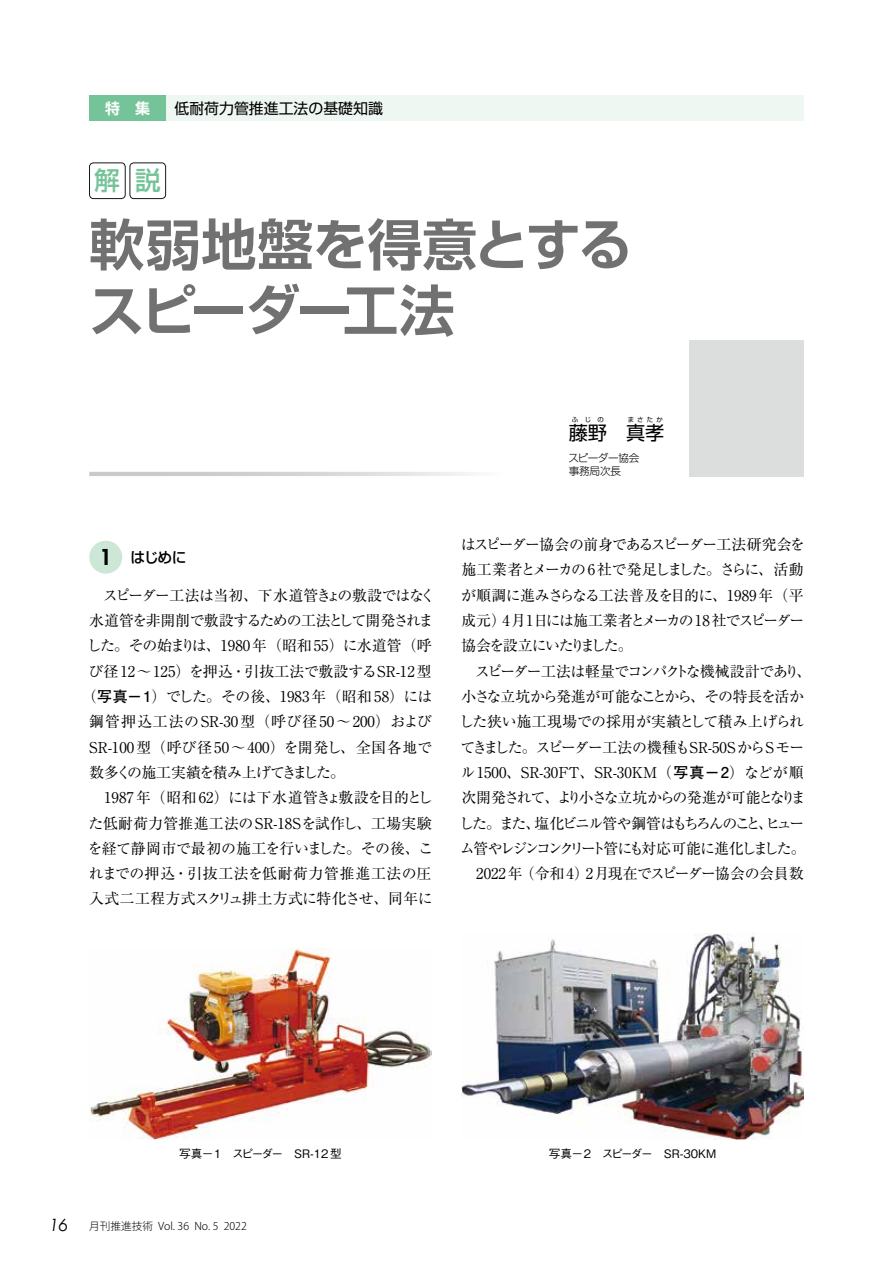
<style>
.page{position:relative;width:893px;height:1263px;background:#fff}
.page>*{position:absolute;margin:0;border:0;box-sizing:border-box;transform-origin:0 0}
.t1{font:700 55.35px/65.8px "Shin Go De";letter-spacing:-.015em;color:#727171}
.t2{font:500 25.5px "Shin Go Pro";color:#75c399}
.t3{font:19.2px "Shin Go Pro";color:#000}
.t4{font:14.85px/25.3px "Ryumin Pro";letter-spacing:-.065em;color:#000}
.t5{font:14.85px "Ryumin Pro";color:#000}
.t6{font:14.85px "Ryumin Pro";letter-spacing:.05em;color:#000}
.t7{font:14.85px "Ryumin Pro";letter-spacing:.02em;color:#000}
.t8{font:14.85px "Ryumin Pro";letter-spacing:-.03em;color:#000}
.t9{font:14.85px "Ryumin Pro";letter-spacing:-.01em;color:#000}
.t10{font:14.85px "Ryumin Pro";letter-spacing:.015em;color:#000}
.t11{font:14.85px "Ryumin Pro";letter-spacing:.04em;color:#000}
.t12{font:14.85px "Ryumin Pro";letter-spacing:-.06em;color:#000}
.t13{font:14.85px "Shin Go Pro";color:#000}
.t14{font:500 14.85px "Shin Go Pro";color:#000}
.t15{font:700 14.85px "Shin Go De";color:#fff}
.t16{font:500 11.7px "Gothic BBB Pro";color:#000}
.t17{font:500 11.7px "Gothic BBB Pro";letter-spacing:-.06em;color:#000}
.t18{font:300 10.65px "Koz Go Pr 6 N";color:#000}
.t19{font:300 10.65px/12.8px "Shin Go Pro";letter-spacing:-.02em;color:#000}
.t20{font:6.45px "Shin Go Pro";letter-spacing:.5em;color:#000}
.s1{font-family:"Futura";font-weight:800;font-size:21.3px}
.s2{font-family:"Futo Go B101 Pro";font-weight:700}
.s3{font-family:"Century Gothic";font-weight:400;font-style:italic;font-size:16.95px}
</style>
<div class="page">
<div style="left:89px;top:541px;width:33px;height:33px;background:#cce7d5;border-radius:50%"></div>
<div style="left:89px;top:163px;width:36px;height:36px;border:1px solid #191817;border-radius:4px"></div>
<div style="left:130px;top:163px;width:36px;height:36px;border:1px solid #191817;border-radius:4px"></div>
<svg style="left:89px;top:472px;width:379px;height:4px;background:#d5d6d6"></svg>
<div style="left:689px;top:340px;width:115px;height:136px;background:#dcdddd"></div>
<div style="left:89px;top:96px;width:715px;height:25px;background:#eff7f2"></div>
<div style="left:89px;top:96px;width:77px;height:25px;background:#75c399"></div>
<img style="left:89px;top:948px;width:343px;height:191px">
<img style="left:461px;top:934px;width:343px;height:205px">
<p class="t15" style="left:105px;top:99px;width:46px">特　集</p>
<p class="t13" style="left:175px;top:96px;width:210px">低耐荷力管推進工法の基礎知識</p>
<h2 class="t2" style="left:95px;top:160px;width:67px">解説</h2>
<h1 class="t1" style="left:89px;top:209px;width:545px">軟弱地盤を得意とするスピーダー工法</h1>
<p class="t14" style="left:100px;top:545px;width:88px"><span class="s1">1</span> はじめに</p>
<p class="t8" style="left:89px;top:583px;width:347px">　スピーダー工法は当初、下水道管きょの敷設ではなく</p>
<p class="t4" style="left:89px;top:607px;width:346px">水道管を非開削で敷設するための工法として開発されま</p>
<p class="t5" style="left:87px;top:634px;width:346px">した。その始まりは、1980年（昭和55）に水道管（呼</p>
<p class="t5" style="left:88px;top:659px;width:345px">び径12〜125）を押込・引抜工法で敷設するSR-12型</p>
<p class="t5" style="left:82px;top:685px;width:352px">（<span class="s2">写真−1</span>）でした。その後、1983年（昭和58）には</p>
<p class="t6" style="left:89px;top:710px;width:344px">鋼管押込工法のSR-30型（呼び径50〜200）および</p>
<p class="t5" style="left:89px;top:735px;width:344px">SR-100型（呼び径50〜400）を開発し、全国各地で</p>
<p class="t12" style="left:89px;top:761px;width:257px">数多くの施工実績を積み上げてきました。</p>
<p class="t5" style="left:89px;top:786px;width:345px">　1987年（昭和62）には下水道管きょ敷設を目的とし</p>
<p class="t7" style="left:89px;top:811px;width:345px">た低耐荷力管推進工法のSR-18Sを試作し、工場実験</p>
<p class="t9" style="left:88px;top:836px;width:347px">を経て静岡市で最初の施工を行いました。その後、こ</p>
<p class="t11" style="left:89px;top:862px;width:344px">れまでの押込・引抜工法を低耐荷力管推進工法の圧</p>
<p class="t10" style="left:89px;top:887px;width:345px">入式二工程方式スクリュ排土方式に特化させ、同年に</p>
<p class="t20" style="left:572px;top:414px;width:33px">ふじの</p>
<p class="t20" style="left:628px;top:414px;width:37px">まさたか</p>
<p class="t19" style="left:568px;top:450px;width:73px">スピーダー協会事務局次長</p>
<p class="t3" style="left:569px;top:417px;width:97px">藤野 真孝</p>
<p class="t4" style="left:459px;top:531px;width:354px">はスピーダー協会の前身であるスピーダー工法研究会を施工業者とメーカの 6 社で発足しました。さらに、活動が順調に進みさらなる工法普及を目的に、1989年（平成元）4月1日には施工業者とメーカの 18 社でスピーダー協会を設立にいたりました。<br>　スピーダー工法は軽量でコンパクトな機械設計であり、小さな立坑から発進が可能なことから、その特長を活かした狭い施工現場での採用が実績として積み上げられてきました。スピーダー工法の機種もSR-50SからSモール1500、SR-30FT、SR-30KM（<span class="s2">写真−2</span>）などが順次開発されて、より小さな立坑からの発進が可能となりました。また、塩化ビニル管や鋼管はもちろんのこと、ヒューム管やレジンコンクリート管にも対応可能に進化しました。　2022年（令和4）2月現在でスピーダー協会の会員数</p>
<p class="t17" style="left:179px;top:1144px;width:164px">写真−1　スピーダー　SR-12型</p>
<p class="t16" style="left:549px;top:1144px;width:169px">写真−2　スピーダー　SR-30KM</p>
<p class="t18" style="left:49px;top:1220px;width:199px"><span class="s3">16</span> 月刊推進技術 Vol. 36 No. 5 2022</p>
</div>
